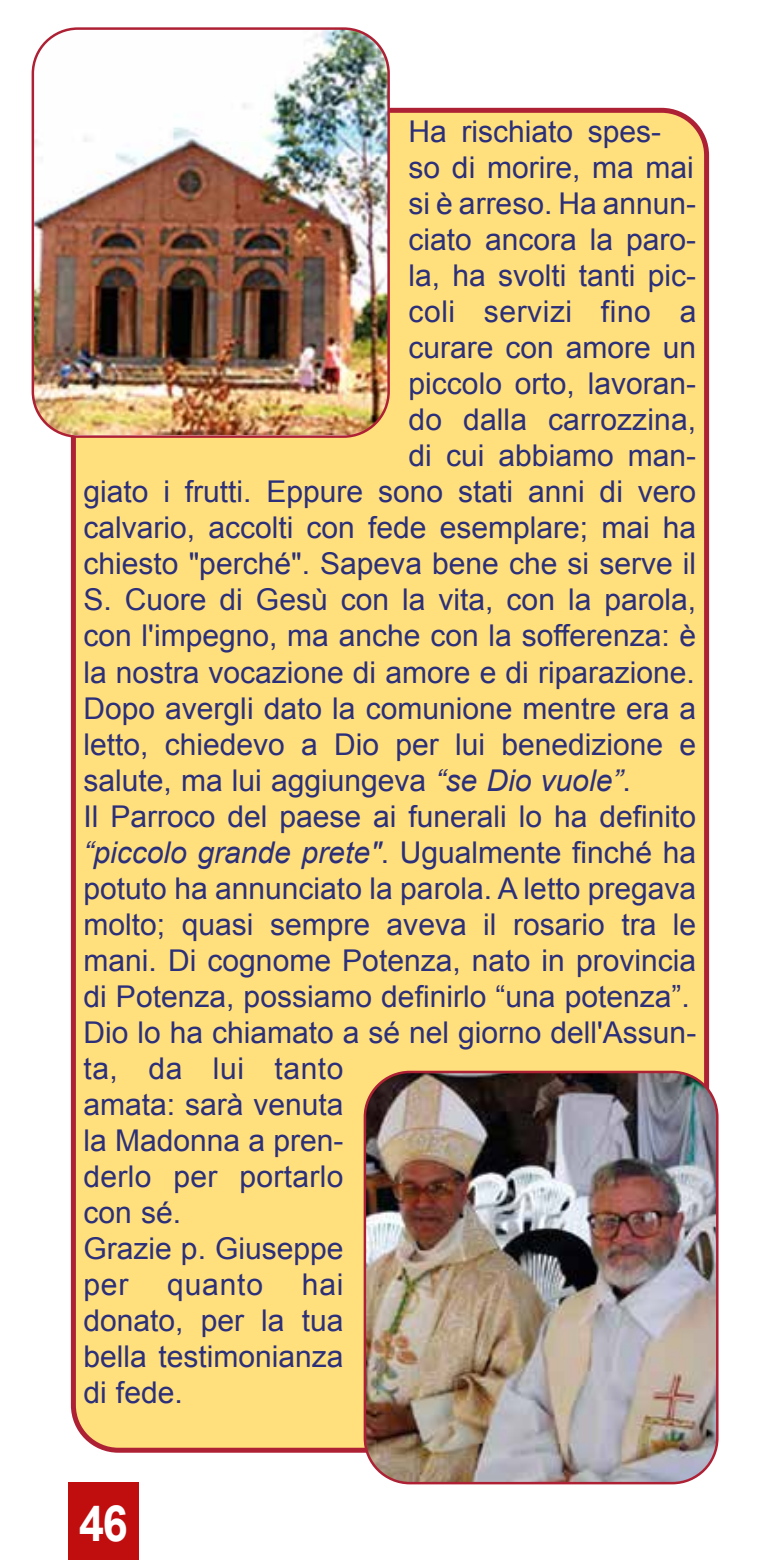
<style>
.page{position:relative;width:780px;height:1560px;background:#fff}
.page>*{position:absolute;margin:0;border:0;box-sizing:border-box;transform-origin:0 0}
.t1{font:700 50px "Arial";color:#fff;scale:.9 1}
.t2{font:30px/36px "Arial";color:#2c2f79;text-align:justify}
.t3{font:italic 30px "Arial";color:#2c2f79}
.t4{font:30px "Arial";letter-spacing:.02em;color:#2c2f79}
.s1{font-style:italic}
.s2{font-style:normal}
</style>
<div class="page">
<div style="left:73px;top:110px;width:633px;height:1339px;background:#ffe07d;border-radius:45px"></div>
<img style="left:366px;top:1071px;width:351px;height:411px">
<div style="left:363px;top:1070px;width:355px;height:414px;border:2px solid #ae2135;border-radius:45px"></div>
<img style="left:33px;top:30px;width:354px;height:405px">
<div style="left:32px;top:27px;width:358px;height:411px;border:2px solid #ae2135;border-radius:45px"></div>
<div style="left:68px;top:1481px;width:71px;height:78px;background:#c00d0e"></div>
<p class="t2" style="left:408px;top:114px;width:254px">Ha rischiato spes-</p>
<p class="t2" style="left:408px;top:150px;width:287px">so di morire, ma mai</p>
<p class="t2" style="left:408px;top:186px;width:289px">si è arreso. Ha annun-</p>
<p class="t2" style="left:408px;top:222px;width:289px">ciato ancora la paro-</p>
<p class="t2" style="left:408px;top:258px;width:289px">la, ha svolti tanti pic-</p>
<p class="t4" style="left:408px;top:292px;width:289px">coli servizi fino a</p>
<p class="t2" style="left:408px;top:330px;width:289px">curare con amore un</p>
<p class="t2" style="left:408px;top:366px;width:289px">piccolo orto, lavoran-</p>
<p class="t2" style="left:408px;top:402px;width:289px">do dalla carrozzina,</p>
<p class="t2" style="left:408px;top:438px;width:289px">di cui abbiamo man-</p>
<p class="t2" style="left:83px;top:474px;width:614px">giato i frutti. Eppure sono stati anni di vero</p>
<p class="t2" style="left:83px;top:510px;width:614px">calvario, accolti con fede esemplare; mai ha</p>
<p class="t2" style="left:83px;top:546px;width:614px">chiesto "perché". Sapeva bene che si serve il</p>
<p class="t2" style="left:83px;top:582px;width:614px">S. Cuore di Gesù con la vita, con la parola,</p>
<p class="t2" style="left:83px;top:618px;width:614px">con l'impegno, ma anche con la sofferenza: è</p>
<p class="t2" style="left:83px;top:654px;width:613px">la nostra vocazione di amore e di riparazione.</p>
<p class="t2" style="left:83px;top:690px;width:614px">Dopo avergli dato la comunione mentre era a</p>
<p class="t2" style="left:83px;top:726px;width:614px">letto, chiedevo a Dio per lui benedizione e</p>
<p class="t2" style="left:83px;top:762px;width:548px">salute, ma lui aggiungeva <span class="s1">“se Dio vuole”</span>.</p>
<p class="t2" style="left:83px;top:798px;width:614px">Il Parroco del paese ai funerali lo ha definito</p>
<p class="t3" style="left:83px;top:832px;width:614px">“piccolo grande prete"<span class="s2">. Ugualmente finché ha</span></p>
<p class="t2" style="left:83px;top:870px;width:614px">potuto ha annunciato la parola. A letto pregava</p>
<p class="t2" style="left:83px;top:906px;width:614px">molto; quasi sempre aveva il rosario tra le</p>
<p class="t2" style="left:83px;top:942px;width:614px">mani. Di cognome Potenza, nato in provincia</p>
<p class="t2" style="left:83px;top:978px;width:608px">di Potenza, possiamo definirlo “una potenza”.</p>
<p class="t2" style="left:83px;top:1014px;width:614px">Dio lo ha chiamato a sé nel giorno dell'Assun-</p>
<p class="t4" style="left:83px;top:1048px;width:261px">ta, da lui tanto</p>
<p class="t2" style="left:83px;top:1086px;width:261px">amata: sarà venuta</p>
<p class="t2" style="left:83px;top:1122px;width:261px">la Madonna a pren-</p>
<p class="t2" style="left:83px;top:1158px;width:261px">derlo per portarlo</p>
<p class="t2" style="left:83px;top:1194px;width:99px">con sé.</p>
<p class="t2" style="left:83px;top:1230px;width:261px">Grazie p. Giuseppe</p>
<p class="t2" style="left:83px;top:1266px;width:46px">per</p>
<p class="t2" style="left:167px;top:1266px;width:97px">quanto</p>
<p class="t2" style="left:83px;top:1266px;width:262px;text-indent:218px">hai donato, per la tua bella testimonianza di fede.</p>
<h1 class="t1" style="left:79px;top:1489px;width:56px">46</h1>
</div>
